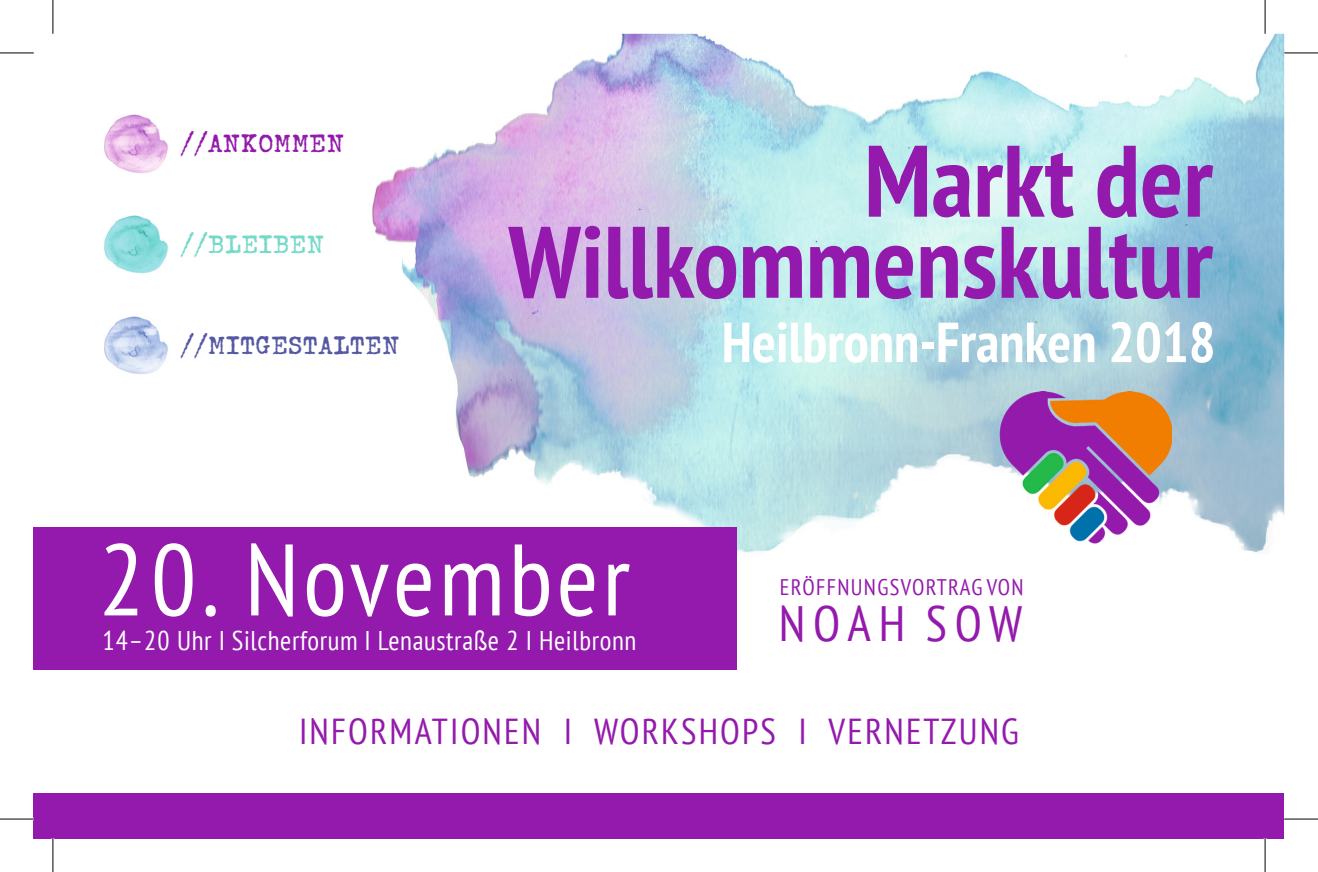
<style>
.page{position:relative;width:1318px;height:872px;background:#fff}
.page>*{position:absolute;margin:0;border:0;box-sizing:border-box;transform-origin:0 0}
.t1{font:700 condensed 101.25px/81px "PT Sans";color:#931aac;text-align:right}
.t2{font:condensed 101.25px "PT Sans";letter-spacing:.04em;color:#fff}
.t3{font:700 condensed 56.25px "PT Sans";color:#fff}
.t4{font:condensed 49.5px "PT Sans";letter-spacing:.16em;color:#931aac}
.t5{font:condensed 36px "PT Sans";letter-spacing:.06em;color:#931aac}
.t6{font:condensed 27px "PT Sans";letter-spacing:.025em;color:#fff}
.t7{font:700 24.75px "John Doe";color:#5658a4}
.t8{font:700 24.75px "John Doe";color:#931aac}
.t9{font:700 24.75px "John Doe";color:#75dac8}
.t10{font:condensed 22.5px "PT Sans";letter-spacing:.06em;color:#931aac}
.s1{font-weight:400}
.s2{font-family:"Arial Narrow";font-stretch:normal}
</style>
<div class="page">
<img style="left:372px;top:34px;width:912px;height:519px">
<img style="left:104px;top:215px;width:64px;height:59px">
<img style="left:104px;top:114px;width:64px;height:59px">
<img style="left:104px;top:316px;width:64px;height:58px">
<div style="left:34px;top:526px;width:703px;height:143px;background:#931aac"></div>
<div style="left:34px;top:792px;width:1250px;height:45px;background:#931aac"></div>
<img style="left:999px;top:391px;width:173px;height:152px">
<hr style="left:0;top:53px;width:34px;height:1px;background:#000">
<hr style="left:1284px;top:53px;width:34px;height:1px;background:#000">
<hr style="left:0;top:818px;width:34px;height:1px;background:#000">
<hr style="left:1284px;top:818px;width:34px;height:1px;background:#000">
<hr style="left:53px;top:0;width:1px;height:34px;background:#000">
<hr style="left:53px;top:837px;width:1px;height:34px;background:#000">
<hr style="left:1264px;top:0;width:1px;height:34px;background:#000">
<hr style="left:1264px;top:837px;width:1px;height:34px;background:#000">
<p class="t8" style="left:180px;top:128px;width:165px"><span class="s1">//</span>ANKOMMEN</p>
<p class="t9" style="left:180px;top:229px;width:145px"><span class="s1">//</span>BLEIBEN</p>
<h1 class="t1" style="left:508px;top:139px;width:706px">Markt der<br>Willkommenskultur</h1>
<p class="t7" style="left:180px;top:329px;width:221px"><span class="s1">//</span>MITGESTALTEN</p>
<h2 class="t3" style="left:722px;top:305px;width:495px">Heilbronn-Franken 2018</h2>
<h1 class="t2" style="left:98px;top:514px;width:534px">20. November</h1>
<p class="t6" style="left:102px;top:623px;width:536px">14–20 Uhr I Silcherforum I Lenaustra<span class="s2">ß</span>e 2 I Heilbronn</p>
<p class="t10" style="left:780px;top:572px;width:245px">ERÖFFNUNGSVORTRAG VON</p>
<h3 class="t4" style="left:778px;top:591px;width:245px">NOAH SOW</h3>
<h3 class="t5" style="left:299px;top:707px;width:721px">INFORMATIONEN I WORKSHOPS I VERNETZUNG</h3>
</div>
